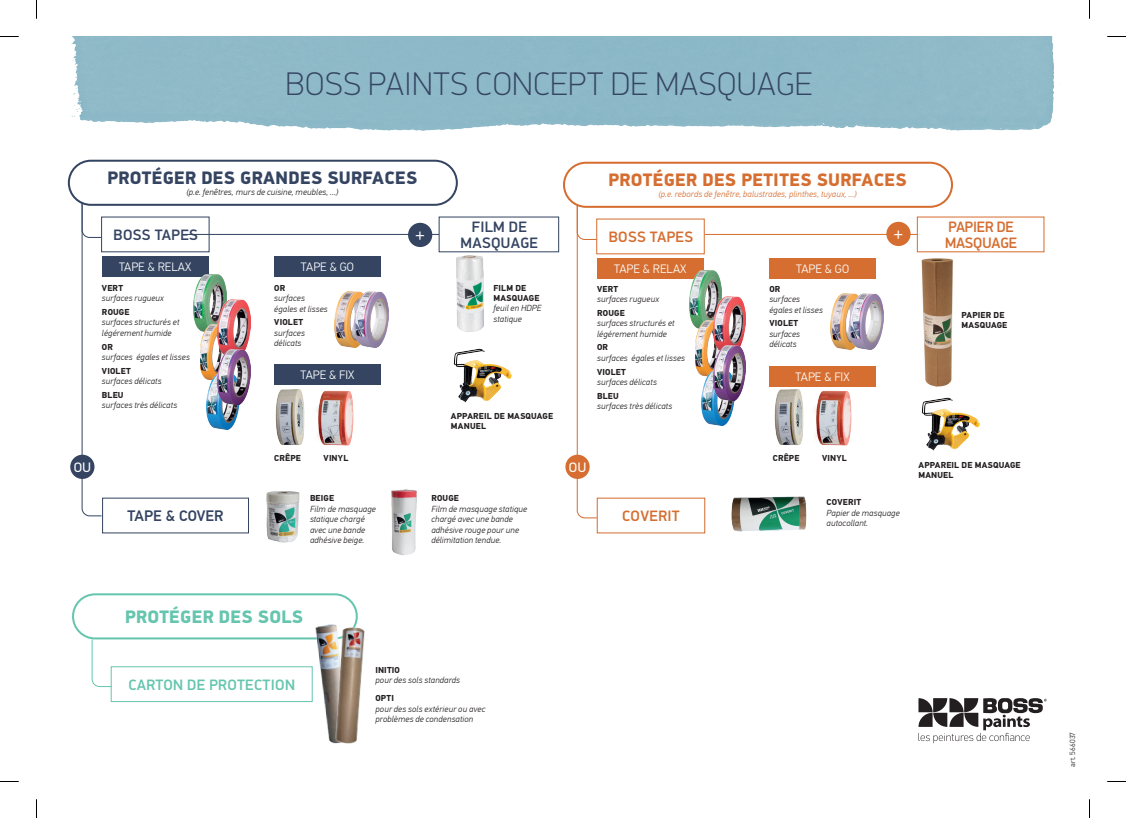
<style>
.page{position:relative;width:1126px;height:818px;background:#fff}
.page>*{position:absolute;margin:0;border:0;box-sizing:border-box;transform-origin:0 0}
.t1{font:100 32.75px "PFDIN Display Pro";letter-spacing:.02em;color:#344461}
.t2{font:18.25px "PFDIN Display Pro";color:#fff}
.t3{font:900 18.12px "PFDIN Display Pro";letter-spacing:.02em;color:#344461}
.t4{font:900 18.12px "PFDIN Display Pro";letter-spacing:.02em;color:#d56e30}
.t5{font:900 18.12px "PFDIN Display Pro";letter-spacing:.02em;color:#65c5ae}
.t6{font:500 15.12px/16.2px "PFDIN Display Pro";letter-spacing:.02em;color:#344461;text-align:center}
.t7{font:500 15.12px "PFDIN Display Pro";letter-spacing:.02em;color:#65c5ae}
.t8{font:500 15.12px "PFDIN Display Pro";letter-spacing:.02em;color:#d56e30}
.t9{font:500 15.12px/16.2px "PFDIN Display Pro";letter-spacing:-.01em;color:#d56e30}
.t10{font:500 15.12px "PF Din Text Pro";color:#344461}
.t11{font:13.75px "PFDIN Display Pro";color:#fff}
.t12{font:300 12.12px "PF Din Text Pro";color:#fff}
.t13{font:italic 300 8.75px/10.5px "PF Din Text Pro";letter-spacing:.015em;color:#231f20}
.t14{font:italic 300 8.75px "PF Din Text Pro";letter-spacing:.015em;color:#d56e30}
.t15{font:700 8.5px/10.1px "PF Din Text Pro";letter-spacing:.02em;color:#231f20}
.t16{font:300 7.5px "PF Din Text Pro";letter-spacing:.025em;color:#231f20}
</style>
<div class="page">
<div style="left:70px;top:36px;width:985px;height:95px;background:#8eb9c8"></div>
<div style="left:111px;top:665px;width:202px;height:36px;border:1px solid #65c5ae"></div>
<svg style="left:918px;top:698px;width:128px;height:44px"></svg>
<img style="left:731px;top:496px;width:76px;height:36px">
<img style="left:453px;top:348px;width:59px;height:55px">
<img style="left:456px;top:255px;width:27px;height:76px">
<img style="left:391px;top:489px;width:26px;height:67px">
<img style="left:266px;top:491px;width:34px;height:52px">
<svg style="left:81px;top:204px;width:22px;height:312px"></svg>
<svg style="left:91px;top:639px;width:22px;height:48px"></svg>
<svg style="left:576px;top:206px;width:21px;height:312px"></svg>
<div style="left:70px;top:454px;width:24px;height:24px;background:#344461;border-radius:50%"></div>
<div style="left:565px;top:454px;width:24px;height:24px;background:#d56e30;border-radius:50%"></div>
<hr style="left:704px;top:234px;width:266px;height:1px;background:#d56e30">
<div style="left:916px;top:216px;width:128px;height:36px;background:#fff"></div>
<div style="left:886px;top:222px;width:24px;height:24px;background:#d56e30;border-radius:50%"></div>
<hr style="left:184px;top:234px;width:299px;height:1px;background:#344461">
<div style="left:438px;top:216px;width:121px;height:36px;background:#fff"></div>
<div style="left:408px;top:223px;width:24px;height:24px;background:#344461;border-radius:50%"></div>
<img style="left:921px;top:258px;width:32px;height:129px">
<img style="left:921px;top:397px;width:59px;height:54px">
<div style="left:68px;top:160px;width:390px;height:46px;border:2px solid #344461;border-radius:22px"></div>
<div style="left:72px;top:593px;width:286px;height:46px;border:2px solid #65c5ae;border-radius:22px"></div>
<div style="left:563px;top:162px;width:389px;height:46px;border:2px solid #d56e30;border-radius:22px"></div>
<div style="left:102px;top:256px;width:106px;height:20px;background:#344461"></div>
<div style="left:274px;top:256px;width:106px;height:20px;background:#344461"></div>
<div style="left:274px;top:364px;width:106px;height:20px;background:#344461"></div>
<img style="left:306px;top:612px;width:52px;height:91px">
<img style="left:315px;top:619px;width:50px;height:125px">
<img style="left:335px;top:291px;width:32px;height:56px">
<img style="left:354px;top:292px;width:34px;height:55px">
<img style="left:194px;top:274px;width:32px;height:56px">
<img style="left:200px;top:324px;width:18px;height:56px">
<img style="left:207px;top:373px;width:32px;height:56px">
<img style="left:218px;top:300px;width:32px;height:49px">
<img style="left:218px;top:349px;width:32px;height:55px">
<div style="left:597px;top:258px;width:106px;height:20px;background:#d56e30"></div>
<div style="left:769px;top:258px;width:106px;height:20px;background:#d56e30"></div>
<div style="left:769px;top:366px;width:106px;height:20px;background:#d56e30"></div>
<img style="left:830px;top:293px;width:32px;height:56px">
<img style="left:849px;top:294px;width:34px;height:55px">
<img style="left:689px;top:270px;width:32px;height:57px">
<img style="left:695px;top:321px;width:18px;height:54px">
<img style="left:701px;top:370px;width:33px;height:55px">
<img style="left:713px;top:296px;width:32px;height:49px">
<img style="left:713px;top:345px;width:32px;height:55px">
<img style="left:274px;top:384px;width:36px;height:61px">
<img style="left:313px;top:384px;width:44px;height:62px">
<img style="left:769px;top:386px;width:40px;height:59px">
<img style="left:811px;top:386px;width:44px;height:60px">
<svg style="left:0;top:36px;width:19px;height:1px"></svg>
<svg style="left:1107px;top:36px;width:18px;height:1px"></svg>
<svg style="left:36px;top:0;width:1px;height:19px"></svg>
<svg style="left:36px;top:799px;width:1px;height:18px"></svg>
<svg style="left:1089px;top:0;width:1px;height:19px"></svg>
<svg style="left:1089px;top:799px;width:1px;height:18px"></svg>
<h1 class="t1" style="left:286px;top:65px;width:528px">BOSS PAINTS CONCEPT DE MASQUAGE</h1>
<h3 class="t3" style="left:107px;top:167px;width:311px">PROTÉGER DES GRANDES SURFACES</h3>
<p class="t13" style="left:186px;top:187px;width:153px">(p.e. fenêtres, murs de cuisine, meubles, …)</p>
<h3 class="t4" style="left:608px;top:169px;width:300px">PROTÉGER DES PETITES SURFACES</h3>
<p class="t14" style="left:658px;top:189px;width:200px">(p.e. rebords de fenêtre, balustrades, plinthes, tuyaux, …)</p>
<h3 class="t6" style="left:114px;top:227px;width:86px">BOSS TAPES</h3>
<h2 class="t2" style="left:415px;top:224px;width:11px">+</h2>
<h3 class="t6" style="left:460px;top:219px;width:79px">FILM DE<br>MASQUAGE</h3>
<h3 class="t8" style="left:608px;top:228px;width:86px">BOSS TAPES</h3>
<h2 class="t2" style="left:893px;top:223px;width:11px">+</h2>
<h3 class="t12" style="left:119px;top:259px;width:74px">TAPE &amp; RELAX</h3>
<h3 class="t12" style="left:301px;top:259px;width:54px">TAPE &amp; GO</h3>
<h3 class="t12" style="left:614px;top:261px;width:74px">TAPE &amp; RELAX</h3>
<h3 class="t12" style="left:796px;top:261px;width:54px">TAPE &amp; GO</h3>
<p class="t15" style="left:102px;top:283px;width:23px">VERT</p>
<p class="t13" style="left:102px;top:293px;width:64px">surfaces rugueux</p>
<p class="t15" style="left:102px;top:307px;width:29px">ROUGE</p>
<p class="t13" style="left:102px;top:317px;width:79px">surfaces structurés et légérement humide</p>
<p class="t15" style="left:102px;top:341px;width:13px">OR</p>
<p class="t13" style="left:102px;top:352px;width:89px">surfaces égales et lisses</p>
<p class="t15" style="left:102px;top:365px;width:30px">VIOLET</p>
<p class="t13" style="left:102px;top:376px;width:61px">surfaces délicats</p>
<p class="t15" style="left:102px;top:390px;width:23px">BLEU</p>
<p class="t13" style="left:102px;top:400px;width:77px">surfaces très délicats</p>
<p class="t15" style="left:274px;top:283px;width:13px">OR</p>
<p class="t13" style="left:274px;top:293px;width:55px">surfaces égales et lisses</p>
<p class="t15" style="left:274px;top:317px;width:30px">VIOLET</p>
<p class="t13" style="left:274px;top:327px;width:32px">surfaces délicats</p>
<h3 class="t12" style="left:300px;top:368px;width:55px">TAPE &amp; FIX</h3>
<p class="t15" style="left:493px;top:282px;width:47px">FILM DE<br>MASQUAGE</p>
<p class="t13" style="left:493px;top:303px;width:49px">feuil en HDPE statique</p>
<p class="t15" style="left:597px;top:283px;width:23px">VERT</p>
<p class="t13" style="left:597px;top:294px;width:64px">surfaces rugueux</p>
<p class="t15" style="left:597px;top:308px;width:29px">ROUGE</p>
<p class="t13" style="left:597px;top:318px;width:79px">surfaces structurés et légérement humide</p>
<p class="t15" style="left:597px;top:342px;width:13px">OR</p>
<p class="t13" style="left:597px;top:352px;width:89px">surfaces égales et lisses</p>
<p class="t15" style="left:597px;top:366px;width:30px">VIOLET</p>
<p class="t13" style="left:597px;top:377px;width:61px">surfaces délicats</p>
<p class="t15" style="left:597px;top:390px;width:23px">BLEU</p>
<p class="t13" style="left:597px;top:401px;width:77px">surfaces très délicats</p>
<p class="t15" style="left:769px;top:283px;width:13px">OR</p>
<p class="t13" style="left:769px;top:294px;width:55px">surfaces égales et lisses</p>
<p class="t15" style="left:769px;top:318px;width:30px">VIOLET</p>
<p class="t13" style="left:769px;top:328px;width:32px">surfaces délicats</p>
<h3 class="t12" style="left:795px;top:370px;width:55px">TAPE &amp; FIX</h3>
<p class="t15" style="left:451px;top:411px;width:104px">APPAREIL DE MASQUAGE<br>MANUEL</p>
<p class="t15" style="left:274px;top:452px;width:28px">CRÊPE</p>
<p class="t15" style="left:323px;top:452px;width:26px">VINYL</p>
<p class="t15" style="left:772px;top:452px;width:28px">CRÊPE</p>
<p class="t15" style="left:822px;top:452px;width:26px">VINYL</p>
<h3 class="t11" style="left:74px;top:459px;width:19px">OU</h3>
<h3 class="t11" style="left:569px;top:459px;width:19px">OU</h3>
<h3 class="t10" style="left:127px;top:506px;width:97px">TAPE &amp; COVER</h3>
<p class="t15" style="left:310px;top:493px;width:26px">BEIGE</p>
<p class="t13" style="left:310px;top:503px;width:67px">Film de masquage statique chargé avec une bande adhésive beige.</p>
<p class="t15" style="left:431px;top:493px;width:29px">ROUGE</p>
<p class="t13" style="left:431px;top:503px;width:97px">Film de masquage statique chargé avec une bande adhésive rouge pour une délimitation tendue.</p>
<h3 class="t8" style="left:622px;top:506px;width:59px">COVERIT</h3>
<p class="t15" style="left:826px;top:497px;width:36px">COVERIT</p>
<p class="t13" style="left:826px;top:507px;width:75px">Papier de masquage autocollant.</p>
<h3 class="t9" style="left:944px;top:219px;width:74px">PAPIER DE<br>MASQUAGE</h3>
<p class="t15" style="left:961px;top:310px;width:47px">PAPIER DE<br>MASQUAGE</p>
<p class="t15" style="left:918px;top:460px;width:104px">APPAREIL DE MASQUAGE<br>MANUEL</p>
<h3 class="t5" style="left:125px;top:605px;width:180px">PROTÉGER DES SOLS</h3>
<h3 class="t7" style="left:128px;top:675px;width:168px">CARTON DE PROTECTION</h3>
<p class="t15" style="left:375px;top:664px;width:26px">INITIO</p>
<p class="t13" style="left:375px;top:674px;width:86px">pour des sols standards</p>
<p class="t15" style="left:375px;top:693px;width:20px">OPTI</p>
<p class="t13" style="left:375px;top:703px;width:111px">pour des sols extérieur ou avec problèmes de condensation</p>
<p class="t16" style="left:1068px;top:766px;width:37px;rotate:-90deg">art. 566037</p>
</div>
